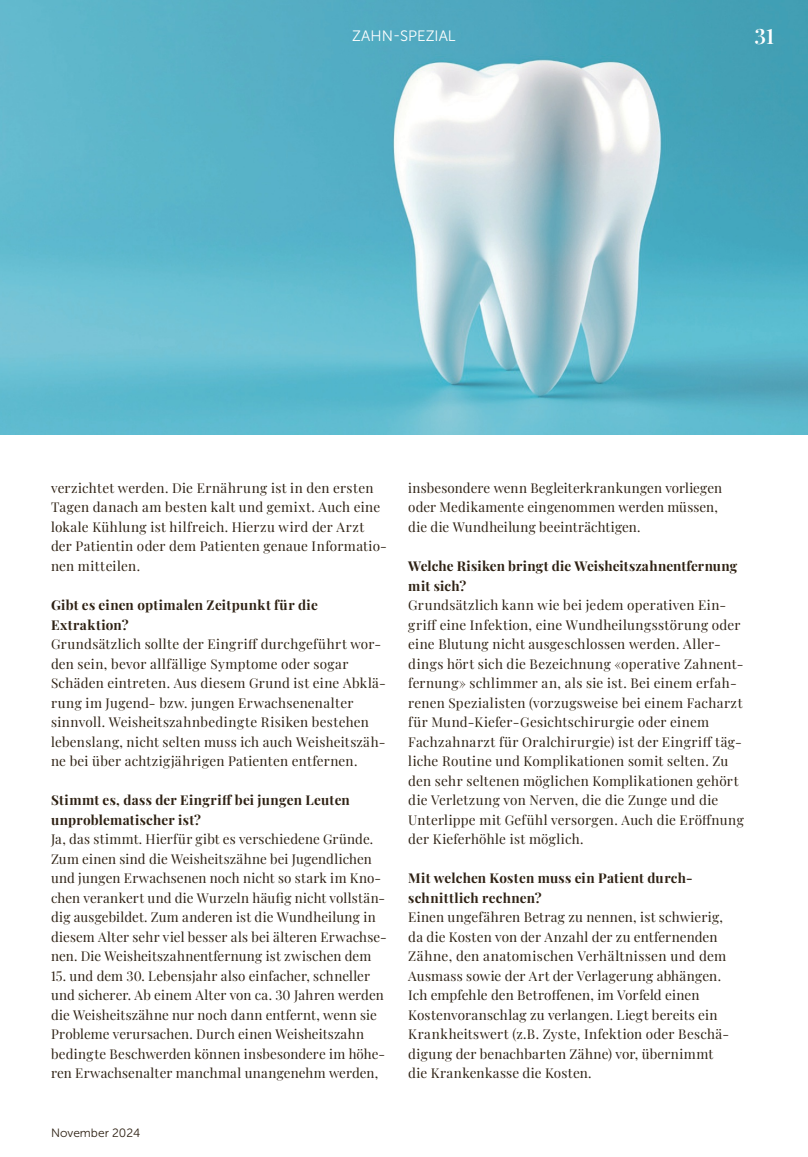
<style>
.page{position:relative;width:808px;height:1157px;background:#fff}
.page>*{position:absolute;margin:0;border:0;box-sizing:border-box;transform-origin:0 0}
.t1{font:600 21px "Playfair Display";color:#fff}
.t2{font:15px "Museo Sans 300";color:#fff}
.t3{font:13.5px/19.5px "Playfair Display";letter-spacing:.015em;color:#2e2113}
.t4{font:700 13.5px/19.5px "Playfair Display";letter-spacing:.02em;color:#2e2113}
.t5{font:12px "Museo Sans 300";color:#2e2113}
</style>
<div class="page">
<img style="left:0;top:0;width:808px;height:434px">
<p class="t2" style="left:352px;top:28px;width:105px">ZAHN-SPEZIAL</p>
<h1 class="t1" style="left:754px;top:20px;width:21px">31</h1>
<p class="t3" style="left:51px;top:477px;width:337px">verzichtet werden. Die Ernährung ist in den ersten Tagen danach am besten kalt und gemixt. Auch eine lokale Kühlung ist hilfreich. Hierzu wird der Arzt der Patientin oder dem Patienten genaue Informatio&shy;nen mitteilen.</p>
<p class="t4" style="left:51px;top:594px;width:268px">Gibt es einen optimalen Zeitpunkt für die<br>Extraktion?</p>
<p class="t3" style="left:51px;top:633px;width:336px">Grundsätzlich sollte der Eingriff durchgeführt wor&shy;den sein, bevor allfällige Symptome oder sogar Schäden eintreten. Aus diesem Grund ist eine Abklä&shy;rung im Jugend- bzw. jungen Erwachsenenalter sinnvoll. Weisheitszahnbedingte Risiken bestehen lebenslang, nicht selten muss ich auch Weisheitszäh&shy;ne bei über achtzigjährigen Patienten entfernen.</p>
<p class="t4" style="left:51px;top:789px;width:300px">Stimmt es, dass der Eingriff bei jungen Leuten unproblematischer ist?</p>
<p class="t3" style="left:51px;top:828px;width:337px">Ja, das stimmt. Hierfür gibt es verschiedene Gründe.<br>Zum einen sind die Weisheitszähne bei Jugendlichen und jungen Erwachsenen noch nicht so stark im Kno&shy;chen verankert und die Wurzeln häufig nicht vollstän&shy;dig ausgebildet. Zum anderen ist die Wundheilung in diesem Alter sehr viel besser als bei älteren Erwachse&shy;nen. Die Weisheitszahnentfernung ist zwischen dem</p>
<p class="t3" style="left:51px;top:964px;width:336px">15. und dem 30. Lebensjahr also einfacher, schneller und sicherer. Ab einem Alter von ca. 30 Jahren werden die Weisheitszähne nur noch dann entfernt, wenn sie Probleme verursachen. Durch einen Weisheitszahn bedingte Beschwerden können insbesondere im höhe&shy;ren Erwachsenalter manchmal unangenehm werden,</p>
<p class="t5" style="left:51px;top:1126px;width:91px">November 2024</p>
<p class="t3" style="left:408px;top:477px;width:315px">insbesondere wenn Begleiterkrankungen vorliegen oder Medikamente eingenommen werden müssen, die die Wundheilung beeinträchtigen.</p>
<p class="t4" style="left:408px;top:555px;width:331px">Welche Risiken bringt die Weisheitszahnentfernung mit sich?</p>
<p class="t3" style="left:408px;top:594px;width:337px">Grundsätzlich kann wie bei jedem operativen Ein&shy;griff eine Infektion, eine Wundheilungsstörung oder eine Blutung nicht ausgeschlossen werden. Aller&shy;dings hört sich die Bezeichnung «operative Zahnent&shy;fernung» schlimmer an, als sie ist. Bei einem erfah&shy;renen Spezialisten (vorzugsweise bei einem Facharzt für Mund-Kiefer-Gesichtschirurgie oder einem Fachzahnarzt für Oralchirurgie) ist der Eingriff täg&shy;liche Routine und Komplikationen somit selten. Zu den sehr seltenen möglichen Komplikationen gehört die Verletzung von Nerven, die die Zunge und die Unterlippe mit Gefühl versorgen. Auch die Eröffnung der Kieferhöhle ist möglich.</p>
<p class="t4" style="left:408px;top:867px;width:284px">Mit welchen Kosten muss ein Patient durch&shy;schnittlich rechnen?</p>
<p class="t3" style="left:408px;top:906px;width:320px">Einen ungefähren Betrag zu nennen, ist schwierig, da die Kosten von der Anzahl der zu entfernenden Zähne, den anatomischen Verhältnissen und dem Ausmass sowie der Art der Verlagerung abhängen.<br>Ich empfehle den Betroffenen, im Vorfeld einen Kostenvoranschlag zu verlangen. Liegt bereits ein Krankheitswert (z.B. Zyste, Infektion oder Beschä&shy;digung der benachbarten Zähne) vor, übernimmt die Krankenkasse die Kosten.</p>
</div>
